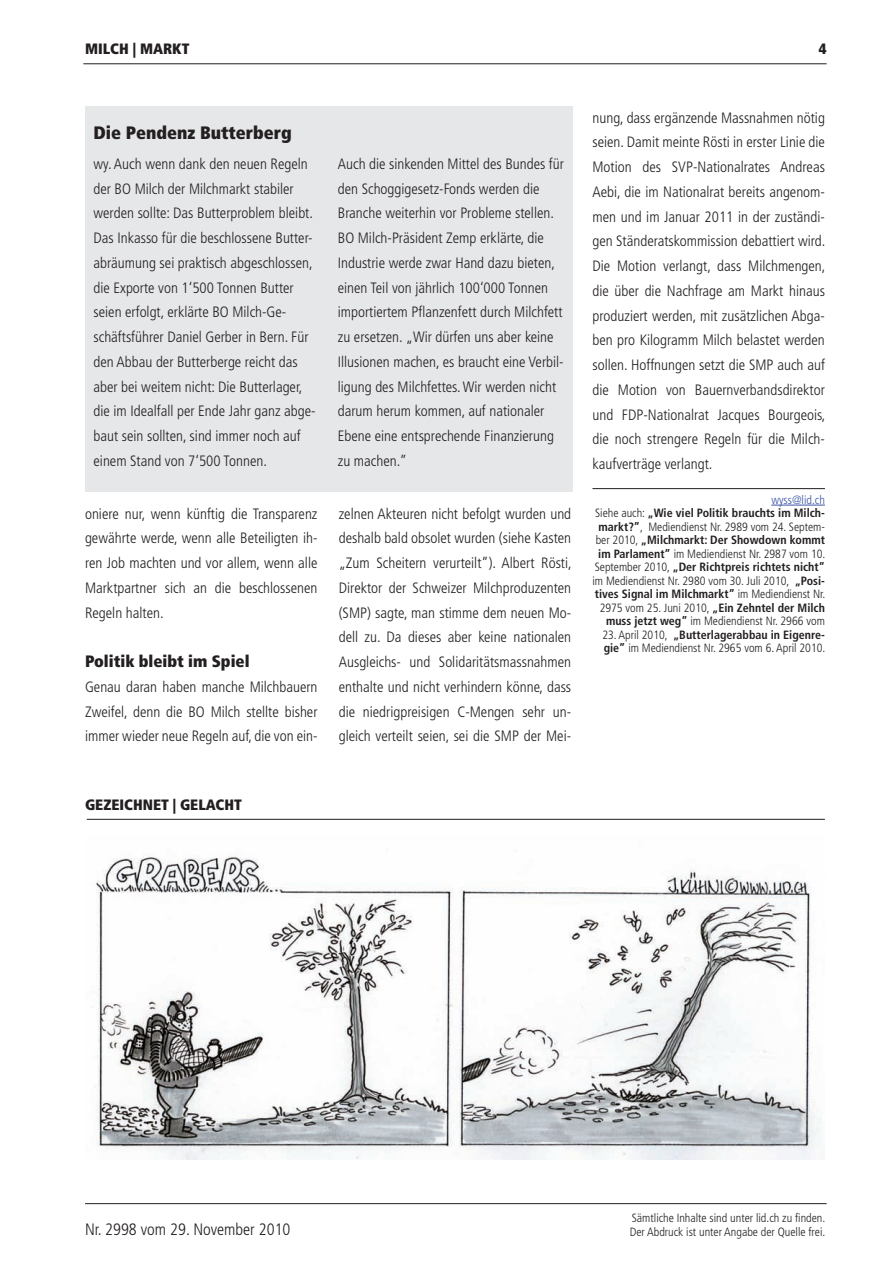
<style>
.page{position:relative;width:893px;height:1263px;background:#fff}
.page>*{position:absolute;margin:0;border:0;box-sizing:border-box;transform-origin:0 0}
.t1{font:900 condensed 18px "Frutiger";color:#231f20}
.t2{font:300 condensed 16.5px "Frutiger";color:#231f20}
.t3{font:900 condensed 16.5px "Frutiger";color:#231f20}
.t4{font:300 condensed 15px/24.8px "Frutiger";color:#231f20;text-align:justify}
.t5{font:900 condensed 15px "Frutiger";color:#231f20}
.t6{font:300 condensed 12px/13.5px "Frutiger";color:#231f20;text-align:right}
.s1{color:#3853a3}
.s2{font-weight:700}
</style>
<div class="page">
<hr style="left:83px;top:64px;width:744px;height:1px;background:#231f20">
<hr style="left:85px;top:1203px;width:742px;height:1px;background:#231f20">
<hr style="left:592px;top:488px;width:233px;height:1px;background:#231f20">
<hr style="left:771px;top:505px;width:54px;height:1px;background:#3853a3">
<div style="left:85px;top:106px;width:488px;height:386px;background:#e6e7e9"></div>
<hr style="left:87px;top:819px;width:738px;height:1px;background:#231f20">
<img style="left:95px;top:852px;width:727px;height:307px">
<p class="t5" style="left:85px;top:40px;width:106px">MILCH | MARKT</p>
<p class="t5" style="left:819px;top:40px;width:9px">4</p>
<p class="t1" style="left:94px;top:122px;width:200px">Die Pendenz Butterberg</p>
<p class="t4" style="left:94px;top:151px;width:223px;text-align:left">wy. Auch wenn dank den neuen Regeln der BO Milch der Milchmarkt stabiler werden sollte: Das Butterproblem bleibt.<br>Das Inkasso für die beschlossene Butter&shy;abräumung sei praktisch abgeschlossen, die Exporte von 1‘500 Tonnen Butter seien erfolgt, erklärte BO Milch-Ge&shy;schäftsführer Daniel Gerber in Bern. Für den Abbau der Butterberge reicht das aber bei weitem nicht: Die Butterlager, die im Idealfall per Ende Jahr ganz abge&shy;baut sein sollten, sind immer noch auf einem Stand von 7‘500 Tonnen.</p>
<p class="t4" style="left:338px;top:151px;width:228px;text-align:left">Auch die sinkenden Mittel des Bundes für den Schoggigesetz-Fonds werden die Branche weiterhin vor Probleme stellen.<br>BO Milch-Präsident Zemp erklärte, die Industrie werde zwar Hand dazu bieten, einen Teil von jährlich 100‘000 Tonnen importiertem Pflanzenfett durch Milchfett zu ersetzen. „Wir dürfen uns aber keine Illusionen machen, es braucht eine Verbil&shy;ligung des Milchfettes. Wir werden nicht darum herum kommen, auf nationaler Ebene eine entsprechende Finanzierung zu machen.”</p>
<p class="t4" style="left:85px;top:501px;width:234px">oniere nur, wenn künftig die Transparenz gewährte werde, wenn alle Beteiligten ih&shy;ren Job machten und vor allem, wenn alle Marktpartner sich an die beschlossenen Regeln halten.</p>
<p class="t3" style="left:85px;top:651px;width:166px">Politik bleibt im Spiel</p>
<p class="t4" style="left:85px;top:674px;width:234px">Genau daran haben manche Milchbauern Zweifel, denn die BO Milch stellte bisher immer wieder neue Regeln auf, die von ein-</p>
<p class="t5" style="left:85px;top:795px;width:158px">GEZEICHNET | GELACHT</p>
<p class="t4" style="left:339px;top:501px;width:235px">zelnen Akteuren nicht befolgt wurden und deshalb bald obsolet wurden (siehe Kasten „Zum Scheitern verurteilt”). Albert Rösti, Direktor der Schweizer Milchproduzenten (SMP) sagte, man stimme dem neuen Mo&shy;dell zu. Da dieses aber keine nationalen Ausgleichs- und Solidaritätsmassnahmen enthalte und nicht verhindern könne, dass die niedrigpreisigen C-Mengen sehr un&shy;gleich verteilt seien, sei die SMP der Mei-</p>
<p class="t4" style="left:592px;top:105px;width:234px">nung, dass ergänzende Massnahmen nötig seien. Damit meinte Rösti in erster Linie die Motion des SVP-Nationalrates Andreas Aebi, die im Nationalrat bereits angenom&shy;men und im Januar 2011 in der zuständi&shy;gen Ständeratskommission debattiert wird.<br>Die Motion verlangt, dass Milchmengen, die über die Nachfrage am Markt hinaus produziert werden, mit zusätzlichen Abga&shy;ben pro Kilogramm Milch belastet werden sollen. Hoffnungen setzt die SMP auch auf die Motion von Bauernverbandsdirektor und FDP-Nationalrat Jacques Bourgeois, die noch strengere Regeln für die Milch&shy;kaufverträge verlangt.</p>
<p class="t6" style="left:592px;top:493px;width:234px"><span class="s1">wyss@lid.ch<br></span>Siehe auch: <span class="s2">„Wie viel Politik brauchts im Milch&shy;markt?”</span>, Mediendienst Nr. 2989 vom 24. Septem&shy;ber 2010, <span class="s2">„Milchmarkt: Der Showdown kommt im Parlament”</span> im Mediendienst Nr. 2987 vom 10.<br>September 2010, <span class="s2">„Der Richtpreis richtets nicht” </span>im Mediendienst Nr. 2980 vom 30. Juli 2010, <span class="s2">„Posi&shy;tives Signal im Milchmarkt”</span> im Mediendienst Nr.<br>2975 vom 25. Juni 2010, <span class="s2">„Ein Zehntel der Milch muss jetzt weg”</span> im Mediendienst Nr. 2966 vom</p>
<p class="t6" style="left:602px;top:628px;width:225px;text-align:left">23. April 2010, <span class="s2">„Butterlagerabbau in Eigenre&shy;gie”</span> im Mediendienst Nr. 2965 vom 6. April 2010.</p>
<p class="t6" style="left:632px;top:1211px;width:195px">Sämtliche Inhalte sind unter lid.ch zu finden.</p>
<p class="t2" style="left:85px;top:1220px;width:207px">Nr. 2998 vom 29. November 2010</p>
<p class="t6" style="left:630px;top:1225px;width:197px">Der Abdruck ist unter Angabe der Quelle frei.</p>
</div>
